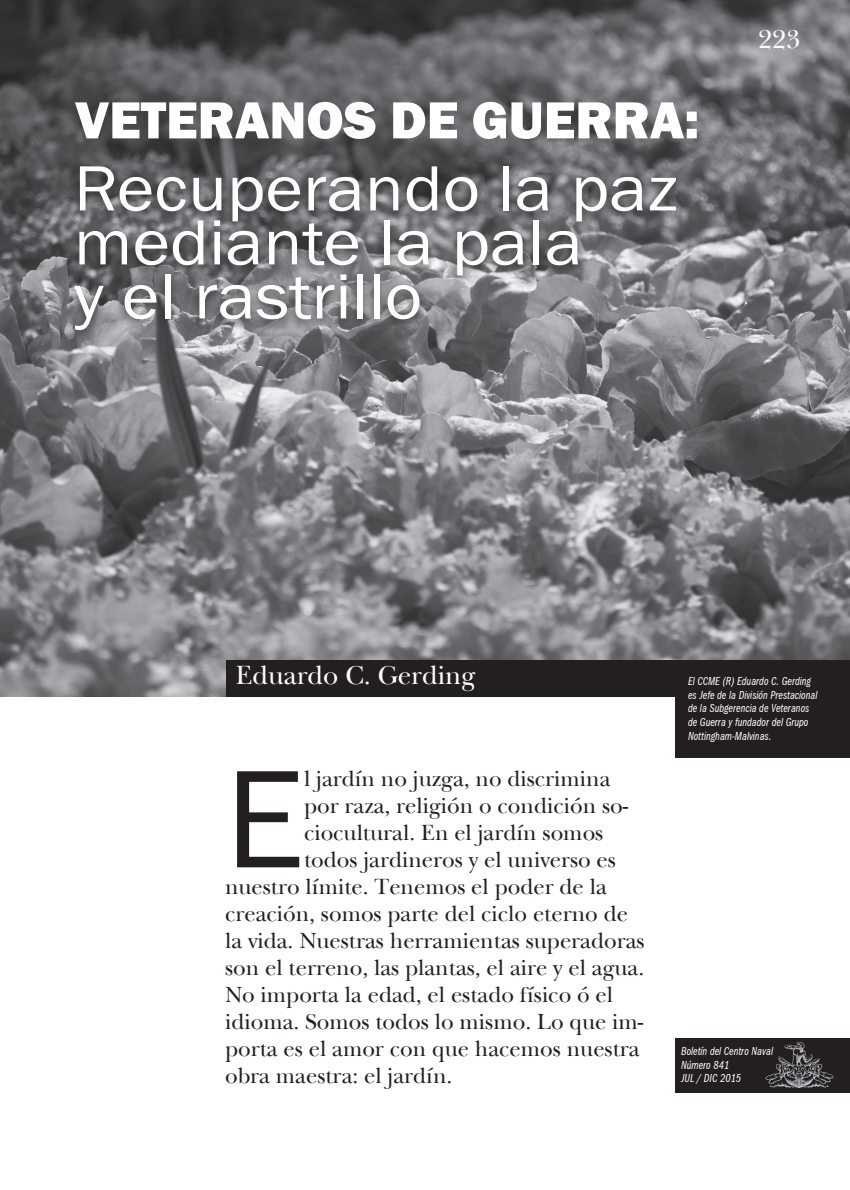
<style>
.page{position:relative;width:850px;height:1190px;background:#fff}
.page>*{position:absolute;margin:0;border:0;box-sizing:border-box;transform-origin:0 0}
.t1{font:144px "Franklin Gothic";color:#231f20}
.t2{font:66px/54px "Franklin Gothic";color:#fff;scale:1.09 1}
.t3{font:800 54px "Franklin Gothic";color:#fff}
.t4{font:27px "New Baskerville";color:#fff}
.t5{font:22.5px "New Baskerville";color:#231f20}
.t6{font:12px/13.5px "Frank Got Boo Cmp Ita";color:#fff}
</style>
<div class="page">
<img style="left:0;top:0;width:850px;height:696px">
<div style="left:226px;top:660px;width:624px;height:36px;background:#231f20"></div>
<div style="left:675px;top:660px;width:175px;height:98px;background:#231f20"></div>
<div style="left:675px;top:1038px;width:175px;height:54px;background:#231f20"></div>
<img style="left:765px;top:1042px;width:69px;height:46px">
<div style="left:66px;top:162px;width:618px;height:180px;background:#231f20;opacity:.75"></div>
<h3 class="t3" style="left:75px;top:85px;width:626px">VETERANOS DE GUERRA:</h3>
<h2 class="t2" style="left:74px;top:163px;width:555px">Recuperando la paz mediante la pala<br>y el rastrillo</h2>
<p class="t4" style="left:758px;top:24px;width:44px">223</p>
<p class="t4" style="left:236px;top:660px;width:241px">Eduardo C. Gerding</p>
<h1 class="t1" style="left:225px;top:730px;width:80px">E</h1>
<p class="t5" style="left:304px;top:766px;width:308px">l jardín no juzga, no discrimina</p>
<p class="t5" style="left:304px;top:793px;width:326px">por raza, religión o condición so-</p>
<p class="t5" style="left:304px;top:820px;width:301px">ciocultural. En el jardín somos</p>
<p class="t5" style="left:304px;top:847px;width:313px">todos jardineros y el universo es</p>
<p class="t5" style="left:225px;top:874px;width:383px">nuestro límite. Tenemos el poder de la</p>
<p class="t5" style="left:225px;top:901px;width:404px">creación, somos parte del ciclo eterno de</p>
<p class="t5" style="left:225px;top:928px;width:421px">la vida. Nuestras herramientas superadoras</p>
<p class="t5" style="left:225px;top:955px;width:420px">son el terreno, las plantas, el aire y el agua.</p>
<p class="t5" style="left:225px;top:982px;width:389px">No importa la edad, el estado físico ó el</p>
<p class="t5" style="left:225px;top:1009px;width:420px">idioma. Somos todos lo mismo. Lo que im-</p>
<p class="t5" style="left:225px;top:1036px;width:416px">porta es el amor con que hacemos nuestra</p>
<p class="t5" style="left:225px;top:1063px;width:229px">obra maestra: el jardín.</p>
<p class="t6" style="left:688px;top:675px;width:131px">El CCME (R) Eduardo C. Gerding es Jefe de la División Prestacional de la Subgerencia de Veteranos de Guerra y fundador del Grupo<br>Nottingham-Malvinas.</p>
<p class="t6" style="left:681px;top:1045px;width:93px">Boletín del Centro Naval<br>Número 841<br>JUL / DIC 2015</p>
</div>
